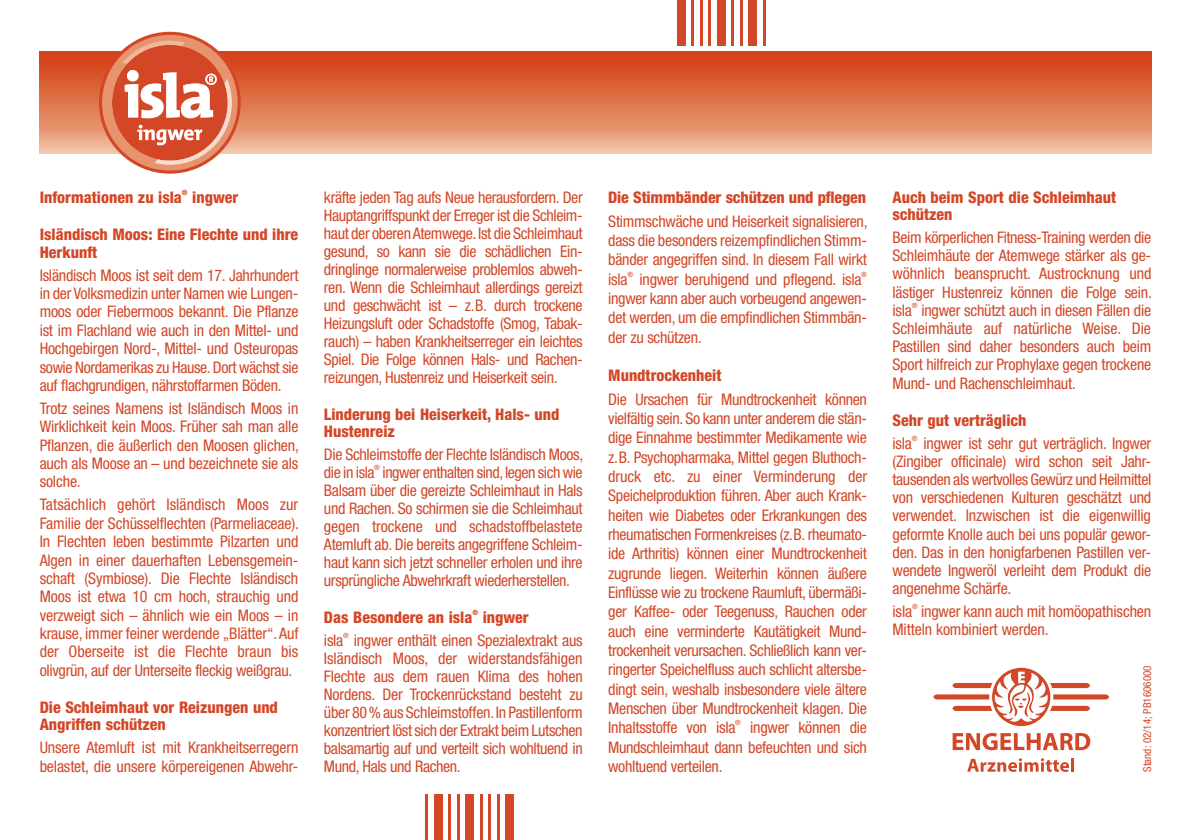
<style>
.page{position:relative;width:1191px;height:840px;background:#fff}
.page>*{position:absolute;margin:0;border:0;box-sizing:border-box;transform-origin:0 0}
.t1{font:condensed 16px/18px "Helvetica Neue LT Std";letter-spacing:-.015em;color:#d34727;text-align:justify}
.t2{font:800 condensed 16px/17.4px "Helvetica Neue LT Std";color:#d34727}
.t3{font:condensed 11px "Helvetica Neue LT Std";color:#d34727}
.t4{font:condensed 7.2px "Helvetica Neue LT Std";color:#d34727}
.t5{font:800 condensed 7.2px "Helvetica Neue LT Std";color:#d34727}
</style>
<div class="page">
<svg style="left:952px;top:733px;width:138px;height:16px"></svg>
<svg style="left:967px;top:758px;width:102px;height:13px"></svg>
<hr style="left:1071px;top:757px;width:3px;height:14px;background:#d34727">
<svg style="left:992px;top:667px;width:58px;height:58px"></svg>
<svg style="left:933px;top:671px;width:176px;height:50px"></svg>
<svg style="left:40px;top:51px;width:1111px;height:102px"></svg>
<svg style="left:99px;top:32px;width:142px;height:141px"></svg>
<div style="left:102px;top:35px;width:136px;height:135px;background:#e7946e;border-radius:50%"></div>
<svg style="left:108px;top:41px;width:124px;height:124px"></svg>
<hr style="left:763px;top:0;width:2px;height:45px;background:#d34727">
<div style="left:748px;top:0;width:9px;height:45px;background:#d34727"></div>
<hr style="left:740px;top:0;width:2px;height:45px;background:#d34727">
<hr style="left:731px;top:0;width:3px;height:45px;background:#d34727">
<div style="left:717px;top:0;width:8px;height:45px;background:#d34727"></div>
<hr style="left:708px;top:0;width:3px;height:45px;background:#d34727">
<hr style="left:700px;top:0;width:2px;height:45px;background:#d34727">
<hr style="left:691px;top:0;width:3px;height:45px;background:#d34727">
<div style="left:677px;top:0;width:8px;height:45px;background:#d34727"></div>
<hr style="left:425px;top:794px;width:3px;height:45px;background:#d34727">
<div style="left:434px;top:794px;width:8px;height:45px;background:#d34727"></div>
<hr style="left:448px;top:794px;width:3px;height:45px;background:#d34727">
<hr style="left:457px;top:794px;width:3px;height:45px;background:#d34727">
<div style="left:465px;top:794px;width:9px;height:45px;background:#d34727"></div>
<hr style="left:480px;top:794px;width:2px;height:45px;background:#d34727">
<hr style="left:488px;top:794px;width:3px;height:45px;background:#d34727">
<hr style="left:497px;top:794px;width:3px;height:45px;background:#d34727">
<div style="left:505px;top:794px;width:9px;height:45px;background:#d34727"></div>
<p class="t2" style="left:40px;top:188px;width:144px">Informationen zu isla</p>
<p class="t5" style="left:182px;top:188px;width:7px">®</p>
<p class="t2" style="left:192px;top:188px;width:48px">ingwer</p>
<p class="t2" style="left:40px;top:225px;width:260px">Isländisch Moos: Eine Flechte und ihre<br>Herkunft</p>
<p class="t1" style="left:40px;top:265px;width:260px">Isländisch Moos ist seit dem 17. Jahrhundert in der Volksmedizin unter Namen wie Lungen&shy;moos oder Fiebermoos bekannt. Die Pflanze ist im Flachland wie auch in den Mittel- und Hochgebirgen Nord-, Mittel- und Osteuropas sowie Nordamerikas zu Hause. Dort wächst sie auf flachgrundigen, nährstoffarmen Böden.</p>
<p class="t1" style="left:40px;top:398px;width:261px">Trotz seines Namens ist Isländisch Moos in Wirklichkeit kein Moos. Früher sah man alle Pflanzen, die äußerlich den Moosen glichen, auch als Moose an – und bezeichnete sie als solche.</p>
<p class="t1" style="left:40px;top:495px;width:261px;text-align:left">Tatsächlich gehört Isländisch Moos zur Familie der Schüsselflechten (Parmeliaceae).<br>In Flechten leben bestimmte Pilzarten und Algen in einer dauerhaften Lebensgemein&shy;schaft (Symbiose). Die Flechte Isländisch Moos ist etwa 10 cm hoch, strauchig und verzweigt sich – ähnlich wie ein Moos – in krause, immer feiner werdende „Blätter“. Auf der Oberseite ist die Flechte braun bis olivgrün, auf der Unterseite fleckig weißgrau.</p>
<p class="t2" style="left:40px;top:698px;width:240px">Die Schleimhaut vor Reizungen und<br>Angriffen schützen</p>
<p class="t1" style="left:40px;top:738px;width:260px">Unsere Atemluft ist mit Krankheitserregern belastet, die unsere körpereigenen Abwehr-</p>
<p class="t1" style="left:324px;top:188px;width:260px">kräfte jeden Tag aufs Neue herausfordern. Der Hauptangriffspunkt der Erreger ist die Schleim&shy;haut der oberen Atemwege. Ist die Schleimhaut gesund, so kann sie die schädlichen Ein&shy;dringlinge normalerweise problemlos abweh&shy;ren. Wenn die Schleimhaut allerdings gereizt und geschwächt ist – z.B. durch trockene Heizungsluft oder Schadstoffe (Smog, Tabak&shy;rauch) – haben Krankheitserreger ein leichtes Spiel. Die Folge können Hals- und Rachen&shy;reizungen, Hustenreiz und Heiserkeit sein.</p>
<p class="t2" style="left:324px;top:405px;width:237px">Linderung bei Heiserkeit, Hals- und<br>Hustenreiz</p>
<p class="t1" style="left:324px;top:445px;width:261px">Die Schleimstoffe der Flechte Isländisch Moos, die in isla</p>
<p class="t4" style="left:374px;top:463px;width:7px">®</p>
<p class="t1" style="left:324px;top:463px;width:260px;text-indent:59px">ingwer enthalten sind, legen sich wie Balsam über die gereizte Schleimhaut in Hals und Rachen. So schirmen sie die Schleimhaut gegen trockene und schadstoffbelastete Atemluft ab. Die bereits angegriffene Schleim&shy;haut kann sich jetzt schneller erholen und ihre ursprüngliche Abwehrkraft wiederherstellen.</p>
<p class="t2" style="left:324px;top:608px;width:150px">Das Besondere an isla</p>
<p class="t5" style="left:472px;top:607px;width:7px">®</p>
<p class="t2" style="left:483px;top:608px;width:48px">ingwer</p>
<p class="t1" style="left:324px;top:630px;width:21px">isla</p>
<p class="t4" style="left:343px;top:630px;width:7px">®</p>
<p class="t1" style="left:324px;top:630px;width:260px;text-indent:30px">ingwer enthält einen Spezialextrakt aus Isländisch Moos, der widerstandsfähigen Flechte aus dem rauen Klima des hohen Nordens. Der Trockenrückstand besteht zu über 80% aus Schleimstoffen. In Pastillenform konzentriert löst sich der Extrakt beim Lutschen balsamartig auf und verteilt sich wohltuend in Mund, Hals und Rachen.</p>
<p class="t2" style="left:608px;top:188px;width:259px">Die Stimmbänder schützen und pflegen</p>
<p class="t1" style="left:608px;top:211px;width:261px;line-height:19.2px;text-align:left">Stimmschwäche und Heiserkeit signalisieren, dass die besonders reizempfindlichen Stimm&shy;bänder angegriffen sind. In diesem Fall wirkt isla</p>
<p class="t4" style="left:627px;top:270px;width:7px">®</p>
<p class="t1" style="left:639px;top:270px;width:223px">ingwer beruhigend und pflegend. isla</p>
<p class="t4" style="left:861px;top:270px;width:7px">®</p>
<p class="t1" style="left:608px;top:288px;width:260px;line-height:19.2px">ingwer kann aber auch vorbeugend angewen&shy;det werden, um die empfindlichen Stimmbän&shy;der zu schützen.</p>
<p class="t2" style="left:608px;top:366px;width:115px">Mundtrockenheit</p>
<p class="t1" style="left:608px;top:389px;width:260px;line-height:19.2px">Die Ursachen für Mundtrockenheit können vielfältig sein. So kann unter anderem die stän&shy;dige Einnahme bestimmter Medikamente wie z.B. Psychopharmaka, Mittel gegen Bluthoch&shy;druck etc. zu einer Verminderung der Speichelproduktion führen. Aber auch Krank&shy;heiten wie Diabetes oder Erkrankungen des rheumatischen Formenkreises (z.B. rheumato&shy;ide Arthritis) können einer Mundtrockenheit zugrunde liegen. Weiterhin können äußere Einflüsse wie zu trockene Raumluft, übermäßi&shy;ger Kaffee- oder Teegenuss, Rauchen oder auch eine verminderte Kautätigkeit Mund&shy;trockenheit verursachen. Schließlich kann ver&shy;ringerter Speichelfluss auch schlicht altersbe&shy;dingt sein, weshalb insbesondere viele ältere Menschen über Mundtrockenheit klagen. Die Inhaltsstoffe von isla</p>
<p class="t4" style="left:735px;top:718px;width:7px">®</p>
<p class="t1" style="left:608px;top:717px;width:260px;line-height:19.2px;text-indent:142px">ingwer können die Mundschleimhaut dann befeuchten und sich wohltuend verteilen.</p>
<p class="t2" style="left:892px;top:188px;width:225px">Auch beim Sport die Schleimhaut schützen</p>
<p class="t1" style="left:892px;top:228px;width:261px">Beim körperlichen Fitness-Training werden die Schleimhäute der Atemwege stärker als ge&shy;wöhnlich beansprucht. Austrocknung und lästiger Hustenreiz können die Folge sein. isla</p>
<p class="t4" style="left:911px;top:301px;width:7px">®</p>
<p class="t1" style="left:892px;top:301px;width:260px;text-indent:29px">ingwer schützt auch in diesen Fällen die Schleimhäute auf natürliche Weise. Die Pastillen sind daher besonders auch beim Sport hilfreich zur Prophylaxe gegen trockene Mund- und Rachenschleimhaut.</p>
<p class="t2" style="left:892px;top:411px;width:135px">Sehr gut verträglich</p>
<p class="t1" style="left:892px;top:433px;width:21px">isla</p>
<p class="t4" style="left:911px;top:433px;width:7px">®</p>
<p class="t1" style="left:892px;top:433px;width:260px;text-indent:31px">ingwer ist sehr gut verträglich. Ingwer (Zingiber officinale) wird schon seit Jahr&shy;tausenden als wertvolles Gewürz und Heilmittel von verschiedenen Kulturen geschätzt und verwendet. Inzwischen ist die eigenwillig geformte Knolle auch bei uns populär gewor&shy;den. Das in den honigfarbenen Pastillen ver&shy;wendete Ingweröl verleiht dem Produkt die angenehme Schärfe.</p>
<p class="t1" style="left:892px;top:602px;width:21px">isla</p>
<p class="t4" style="left:912px;top:602px;width:7px">®</p>
<p class="t1" style="left:892px;top:602px;width:260px;text-indent:28px">ingwer kann auch mit homöopathischen<br>Mitteln kombiniert werden.</p>
<p class="t3" style="left:1141px;top:771px;width:108px;rotate:-90deg">Stand: 02/14; PB1606000</p>
</div>
